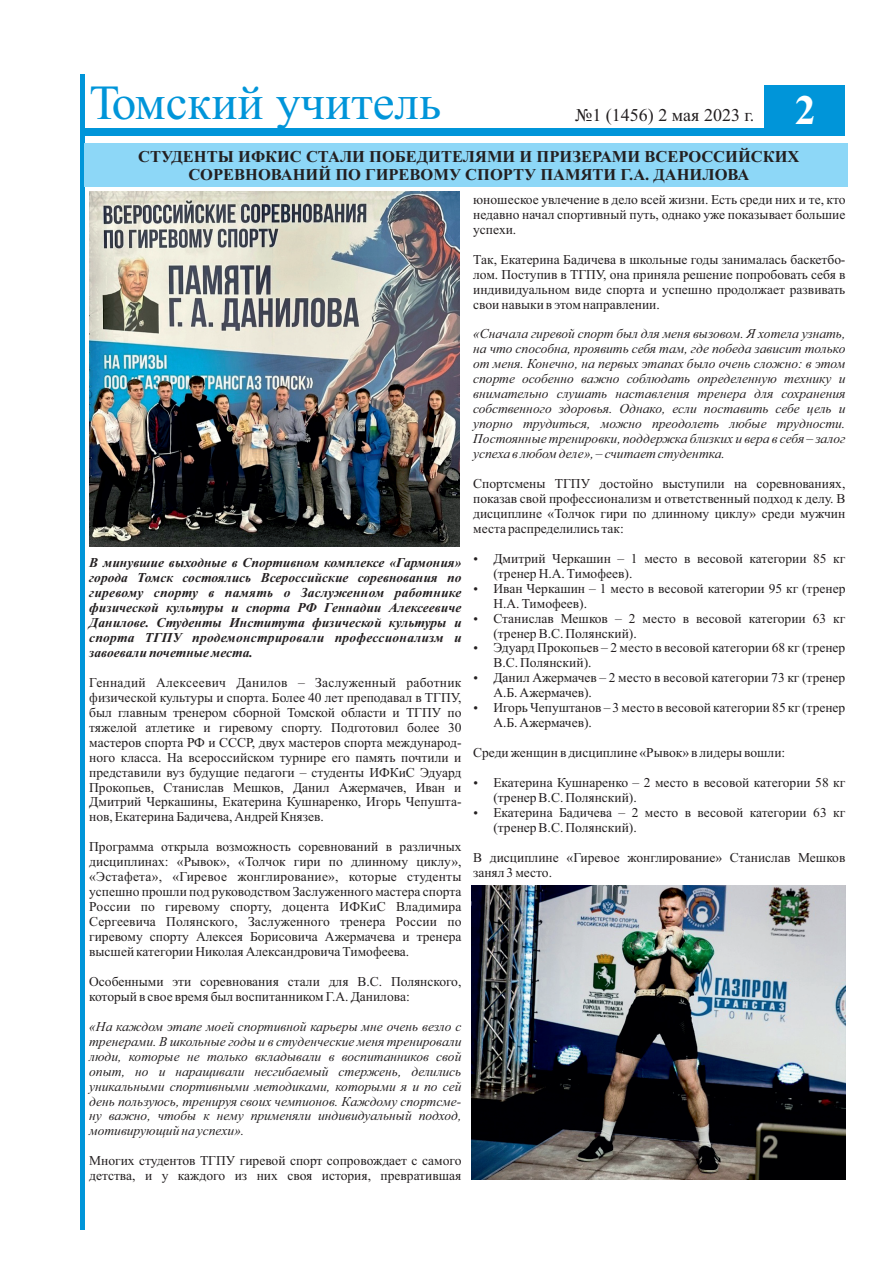
<style>
.page{position:relative;width:893px;height:1263px;background:#fff}
.page>*{position:absolute;margin:0;border:0;box-sizing:border-box;transform-origin:0 0}
.t1{font:49.05px "Times New Roman";color:#0095d9}
.t2{font:700 42px "Times New Roman";color:#fff}
.t3{font:18px "Times New Roman";color:#231f20}
.t4{font:700 16.5px/18.3px "Times New Roman";color:#231f20;text-align:center}
.t5{font:13.5px/15px "Times New Roman";color:#231f20}
.t6{font:italic 13.5px/15px "Times New Roman";color:#231f20;text-align:justify}
.t7{font:italic 700 13.5px/15px "Times New Roman";color:#231f20;text-align:justify}
</style>
<div class="page">
<div style="left:81px;top:128px;width:764px;height:7px;background:#0095d9"></div>
<div style="left:764px;top:86px;width:81px;height:42px;background:#0095d9"></div>
<div style="left:80px;top:74px;width:5px;height:1156px;background:#0095d9"></div>
<div style="left:85px;top:143px;width:763px;height:44px;background:#8dd7f7"></div>
<img style="left:89px;top:192px;width:370px;height:354px">
<img style="left:472px;top:886px;width:373px;height:294px">
<h1 class="t1" style="left:89px;top:85px;width:353px">Томский учитель</h1>
<h2 class="t2" style="left:795px;top:95px;width:22px">2</h2>
<p class="t4" style="left:138px;top:149px;width:663px">СТУДЕНТЫ ИФКИС СТАЛИ ПОБЕДИТЕЛЯМИ И ПРИЗЕРАМИ ВСЕРОССИЙСКИХ<br>СОРЕВНОВАНИЙ ПО ГИРЕВОМУ СПОРТУ ПАМЯТИ Г.А. ДАНИЛОВА</p>
<h3 class="t3" style="left:575px;top:108px;width:181px">№1 (1456) 2 мая 2023 г.</h3>
<p class="t7" style="left:89px;top:557px;width:374px">В минувшие выходные в Спортивном комплексе «Гармония» города Томск состоялись Всероссийские соревнования по гиревому спорту в память о Заслуженном работнике физической культуры и спорта РФ Геннадии Алексеевиче Данилове. Студенты Института физической культуры и спорта ТГПУ продемонстрировали профессионализм и завоевали почетные места.</p>
<p class="t5" style="left:89px;top:676px;width:374px;text-align:justify">Геннадий Алексеевич Данилов – Заслуженный работник физической культуры и спорта. Более 40 лет преподавал в ТГПУ, был главным тренером сборной Томской области и ТГПУ по тяжелой атлетике и гиревому спорту. Подготовил более 30 мастеров спорта РФ и СССР, двух мастеров спорта международ&shy;ного класса. На всероссийском турнире его память почтили и представили вуз будущие педагоги – студенты ИФКиС Эдуард Прокопьев, Станислав Мешков, Данил Ажермачев, Иван и Дмитрий Черкашины, Екатерина Кушнаренко, Игорь Чепушта&shy;нов, Екатерина Бадичева, Андрей Князев.</p>
<p class="t5" style="left:89px;top:841px;width:374px;text-align:justify">Программа открыла возможность соревнований в различных дисциплинах: «Рывок», «Толчок гири по длинному циклу», «Эстафета», «Гиревое жонглирование», которые студенты успешно прошли под руководством Заслуженного мастера спорта России по гиревому спорту, доцента ИФКиС Владимира Сергеевича Полянского, Заслуженного тренера России по гиревому спорту Алексея Борисовича Ажермачева и тренера высшей категории Николая Александровича Тимофеева.</p>
<p class="t5" style="left:89px;top:975px;width:374px">Особенными эти соревнования стали для В.С. Полянского, который в свое время был воспитанником Г.А. Данилова:</p>
<p class="t6" style="left:89px;top:1020px;width:374px">«На каждом этапе моей спортивной карьеры мне очень везло с тренерами. В школьные годы и в студенческие меня тренировали люди, которые не только вкладывали в воспитанников свой опыт, но и наращивали несгибаемый стержень, делились уникальными спортивными методиками, которыми я и по сей день пользуюсь, тренируя своих чемпионов. Каждому спортсме&shy;ну важно, чтобы к нему применяли индивидуальный подход, мотивирующий на успехи».</p>
<p class="t5" style="left:89px;top:1154px;width:374px">Многих студентов ТГПУ гиревой спорт сопровождает с самого детства, и у каждого из них своя история, превратившая</p>
<p class="t5" style="left:473px;top:193px;width:374px;text-align:justify">юношеское увлечение в дело всей жизни. Есть среди них и те, кто недавно начал спортивный путь, однако уже показывает большие успехи.</p>
<p class="t5" style="left:473px;top:253px;width:374px;text-align:justify">Так, Екатерина Бадичева в школьные годы занималась баскетбо&shy;лом. Поступив в ТГПУ, она приняла решение попробовать себя в индивидуальном виде спорта и успешно продолжает развивать свои навыки в этом направлении.</p>
<p class="t6" style="left:473px;top:328px;width:374px">«Сначала гиревой спорт был для меня вызовом. Я хотела узнать, на что способна, проявить себя там, где победа зависит только от меня. Конечно, на первых этапах было очень сложно: в этом спорте особенно важно соблюдать определенную технику и внимательно слушать наставления тренера для сохранения собственного здоровья. Однако, если поставить себе цель и упорно трудиться, можно преодолеть любые трудности.<br>Постоянные тренировки, поддержка близких и вера в себя – залог успеха в любом деле», – считает студентка.</p>
<p class="t5" style="left:473px;top:477px;width:374px;text-align:justify">Спортсмены ТГПУ достойно выступили на соревнованиях, показав свой профессионализм и ответственный подход к делу. В дисциплине «Толчок гири по длинному циклу» среди мужчин места распределились так:</p>
<p class="t5" style="left:493px;top:552px;width:353px;text-indent:-20px">• Дмитрий Черкашин – 1 место в весовой категории 85 кг (тренер Н.А. Тимофеев).</p>
<p class="t5" style="left:493px;top:582px;width:353px;text-indent:-20px">• Иван Черкашин – 1 место в весовой категории 95 кг (тренер<br>Н.А. Тимофеев).</p>
<p class="t5" style="left:493px;top:612px;width:353px;text-indent:-20px">• Станислав Мешков – 2 место в весовой категории 63 кг (тренер В.С. Полянский).</p>
<p class="t5" style="left:493px;top:642px;width:353px;text-indent:-20px">• Эдуард Прокопьев – 2 место в весовой категории 68 кг (тренер<br>В.С. Полянский).</p>
<p class="t5" style="left:493px;top:672px;width:353px;text-indent:-20px">• Данил Ажермачев – 2 место в весовой категории 73 кг (тренер<br>А.Б. Ажермачев).</p>
<p class="t5" style="left:493px;top:701px;width:353px;text-indent:-20px">• Игорь Чепуштанов – 3 место в весовой категории 85 кг (тренер<br>А.Б. Ажермачев).</p>
<p class="t5" style="left:473px;top:746px;width:314px">Среди женщин в дисциплине «Рывок» в лидеры вошли:</p>
<p class="t5" style="left:493px;top:776px;width:353px;text-indent:-20px">• Екатерина Кушнаренко – 2 место в весовой категории 58 кг (тренер В.С. Полянский).</p>
<p class="t5" style="left:493px;top:806px;width:353px;text-indent:-20px">• Екатерина Бадичева – 2 место в весовой категории 63 кг (тренер В.С. Полянский).</p>
<p class="t5" style="left:473px;top:851px;width:374px">В дисциплине «Гиревое жонглирование» Станислав Мешков занял 3 место.</p>
</div>
